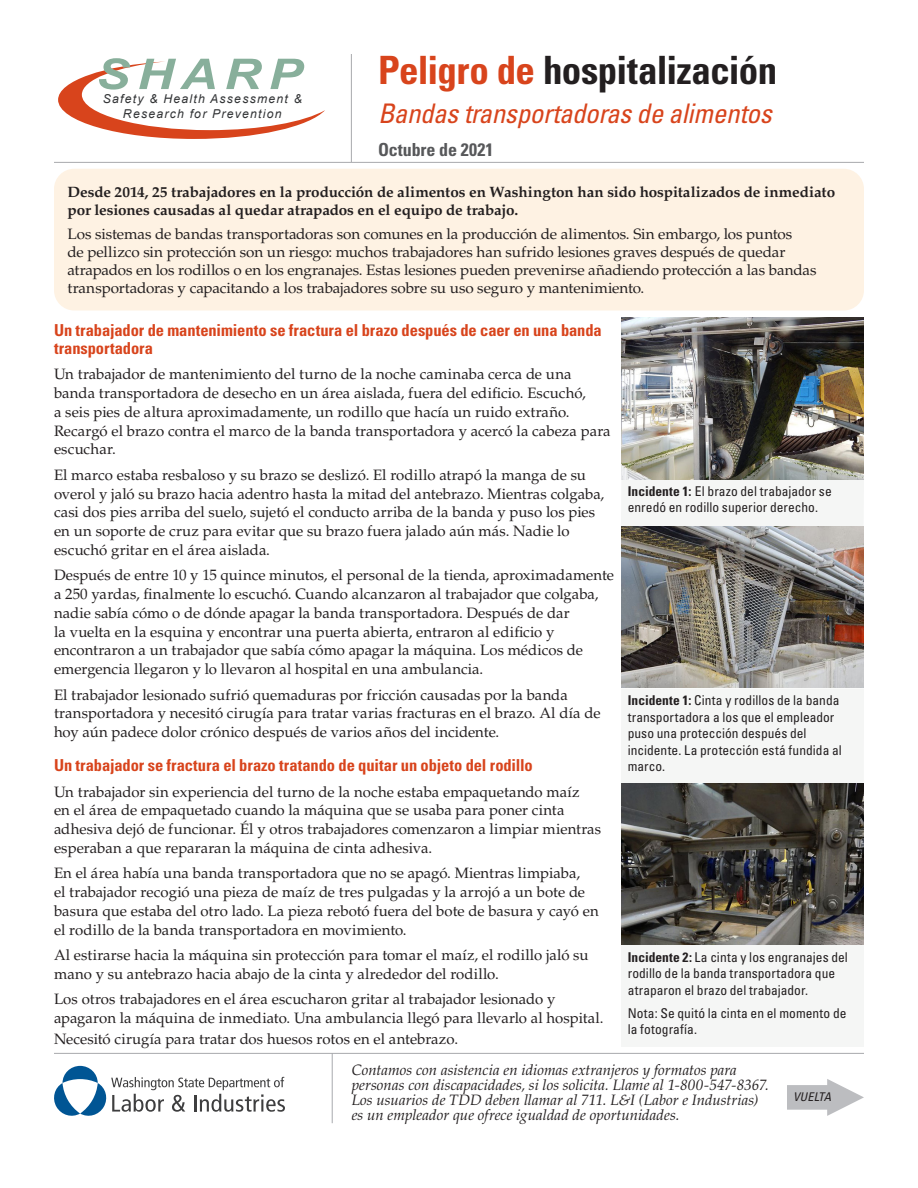
<style>
.page{position:relative;width:918px;height:1188px;background:#fff}
.page>*{position:absolute;margin:0;border:0;box-sizing:border-box;transform-origin:0 0}
.t1{font:italic 700 42.45px "Arial";letter-spacing:.135em;color:#88af9b;scale:1.21 1}
.t2{font:700 condensed 39px "Univers LT Std";letter-spacing:-.015em;color:#231f20}
.Subtitle{font:italic condensed 27px "Univers LT Std";letter-spacing:-.01em;color:#d8441c}
.Subtitle-2{font:700 condensed 18px "Univers LT Std";color:#57585a}
.Body_-_11{font:700 condensed 16.5px/18px "Univers LT Std";letter-spacing:-.005em;color:#d8441c}
.Headings_Base{font:700 condensed 16.5px "Univers LT Std";letter-spacing:-.005em;color:#d8441c}
.Body_-_11-2{font:15px/18.8px "Palatino LT Std";color:#231f20}
.Body{font:15px/18px "Palatino LT Std";letter-spacing:-.01em;color:#231f20}
.ADA_Statement{font:italic 15px/15px "Palatino LT Std";color:#231f20}
.Body-2{font:700 15px/18px "Palatino LT Std";letter-spacing:-.005em;color:#231f20}
.Photo_Credit{font:condensed 13.5px/16.5px "Univers LT Std";letter-spacing:.005em;color:#231f20}
.t3{font:italic 12.3px/14.7px "Arial";letter-spacing:.1em;color:#323436;text-align:center}
.t4{font:italic condensed 12px "Univers LT Std";letter-spacing:.005em;color:#231f20}
.s1{color:#d8441c}
.s2{font-weight:700}
</style>
<div class="page">
<hr style="left:351px;top:54px;width:1px;height:108px;background:#a8a9ad">
<hr style="left:54px;top:162px;width:810px;height:1px;background:#a8a9ad">
<hr style="left:54px;top:1053px;width:810px;height:1px;background:#a8a9ad">
<hr style="left:332px;top:1053px;width:1px;height:70px;background:#a8a9ad">
<svg style="left:54px;top:1066px;width:231px;height:50px"></svg>
<div style="left:54px;top:169px;width:810px;height:141px;background:#fef2e3;border-radius:20px"></div>
<div style="left:621px;top:479px;width:243px;height:47px;background:#f5f6f5"></div>
<div style="left:621px;top:688px;width:243px;height:95px;background:#f5f6f5"></div>
<img style="left:621px;top:526px;width:243px;height:162px">
<div style="left:621px;top:945px;width:243px;height:101px;background:#f5f6f5"></div>
<img style="left:622px;top:783px;width:242px;height:162px">
<img style="left:622px;top:317px;width:242px;height:162px">
<svg style="left:58px;top:61px;width:267px;height:78px"></svg>
<svg style="left:787px;top:1079px;width:77px;height:37px"></svg>
<p class="t1" style="left:96px;top:47px;width:172px">SHARP</p>
<p class="t3" style="left:103px;top:92px;width:201px">Safety &amp; Health Assessment &amp;<br>Research for Prevention</p>
<h1 class="t2" style="left:378px;top:47px;width:401px"><span class="s1">Peligro de</span> hospitalización</h1>
<h2 class="Subtitle" style="left:378px;top:97px;width:395px">Bandas transportadoras de alimentos</h2>
<h2 class="Subtitle-2" style="left:378px;top:139px;width:117px">Octubre de 2021</h2>
<p class="Body-2" style="left:68px;top:183px;width:769px">Desde 2014, 25 trabajadores en la producción de alimentos en Washington han sido hospitalizados de inmediato por lesiones causadas al quedar atrapados en el equipo de trabajo.</p>
<p class="Body" style="left:68px;top:226px;width:751px">Los sistemas de bandas transportadoras son comunes en la producción de alimentos. Sin embargo, los puntos<br>de pellizco sin protección son un riesgo: muchos trabajadores han sufrido lesiones graves después de quedar atrapados en los rodillos o en los engranajes. Estas lesiones pueden prevenirse añadiendo protección a las bandas transportadoras y capacitando a los trabajadores sobre su uso seguro y mantenimiento.</p>
<p class="Body_-_11" style="left:54px;top:321px;width:549px">Un trabajador de mantenimiento se fractura el brazo después de caer en una banda transportadora</p>
<p class="Body_-_11-2" style="left:54px;top:365px;width:558px">Un trabajador de mantenimiento del turno de la noche caminaba cerca de una banda transportadora de desecho en un área aislada, fuera del edificio. Escuchó,<br>a seis pies de altura aproximadamente, un rodillo que hacía un ruido extraño.<br>Recargó el brazo contra el marco de la banda transportadora y acercó la cabeza para escuchar.</p>
<p class="Body_-_11-2" style="left:54px;top:466px;width:552px">El marco estaba resbaloso y su brazo se deslizó. El rodillo atrapó la manga de su overol y jaló su brazo hacia adentro hasta la mitad del antebrazo. Mientras colgaba, casi dos pies arriba del suelo, sujetó el conducto arriba de la banda y puso los pies en un soporte de cruz para evitar que su brazo fuera jalado aún más. Nadie lo escuchó gritar en el área aislada.</p>
<p class="Body_-_11-2" style="left:54px;top:566px;width:562px">Después de entre 10 y 15 quince minutos, el personal de la tienda, aproximadamente a 250 yardas, finalmente lo escuchó. Cuando alcanzaron al trabajador que colgaba, nadie sabía cómo o de dónde apagar la banda transportadora. Después de dar<br>la vuelta en la esquina y encontrar una puerta abierta, entraron al edificio y encontraron a un trabajador que sabía cómo apagar la máquina. Los médicos de emergencia llegaron y lo llevaron al hospital en una ambulancia.</p>
<p class="Body_-_11-2" style="left:54px;top:685px;width:548px">El trabajador lesionado sufrió quemaduras por fricción causadas por la banda transportadora y necesitó cirugía para tratar varias fracturas en el brazo. Al día de hoy aún padece dolor crónico después de varios años del incidente.</p>
<h3 class="Headings_Base" style="left:54px;top:755px;width:480px">Un trabajador se fractura el brazo tratando de quitar un objeto del rodillo</h3>
<p class="Body_-_11-2" style="left:54px;top:782px;width:549px">Un trabajador sin experiencia del turno de la noche estaba empaquetando maíz<br>en el área de empaquetado cuando la máquina que se usaba para poner cinta adhesiva dejó de funcionar. Él y otros trabajadores comenzaron a limpiar mientras esperaban a que repararan la máquina de cinta adhesiva.</p>
<p class="Body_-_11-2" style="left:54px;top:864px;width:546px">En el área había una banda transportadora que no se apagó. Mientras limpiaba,<br>el trabajador recogió una pieza de maíz de tres pulgadas y la arrojó a un bote de basura que estaba del otro lado. La pieza rebotó fuera del bote de basura y cayó en el rodillo de la banda transportadora en movimiento.</p>
<p class="Body_-_11-2" style="left:54px;top:946px;width:536px">Al estirarse hacia la máquina sin protección para tomar el maíz, el rodillo jaló su mano y su antebrazo hacia abajo de la cinta y alrededor del rodillo.</p>
<p class="Body_-_11-2" style="left:54px;top:990px;width:551px">Los otros trabajadores en el área escucharon gritar al trabajador lesionado y apagaron la máquina de inmediato. Una ambulancia llegó para llevarlo al hospital.</p>
<p class="Body_-_11-2" style="left:54px;top:1030px;width:406px">Necesitó cirugía para tratar dos huesos rotos en el antebrazo.</p>
<p class="Photo_Credit" style="left:628px;top:483px;width:206px"><span class="s2">Incidente 1:</span> El brazo del trabajador se enredó en rodillo superior derecho.</p>
<p class="Photo_Credit" style="left:628px;top:692px;width:216px"><span class="s2">Incidente 1:</span> Cinta y rodillos de la banda transportadora a los que el empleador puso una protección después del incidente. La protección está fundida al marco.</p>
<p class="Photo_Credit" style="left:628px;top:948px;width:222px"><span class="s2">Incidente 2:</span> La cinta y los engranajes del rodillo de la banda transportadora que atraparon el brazo del trabajador.</p>
<p class="Photo_Credit" style="left:628px;top:1005px;width:220px">Nota: Se quitó la cinta en el momento de la fotografía.</p>
<p class="ADA_Statement" style="left:352px;top:1062px;width:419px">Contamos con asistencia en idiomas extranjeros y formatos para personas con discapacidades, si los solicita. Llame al 1-800-547-8367.<br>Los usuarios de TDD deben llamar al 711. L&amp;I (Labor e Industrias) es un empleador que ofrece igualdad de oportunidades.</p>
<p class="t4" style="left:793px;top:1089px;width:39px">VUELTA</p>
</div>
